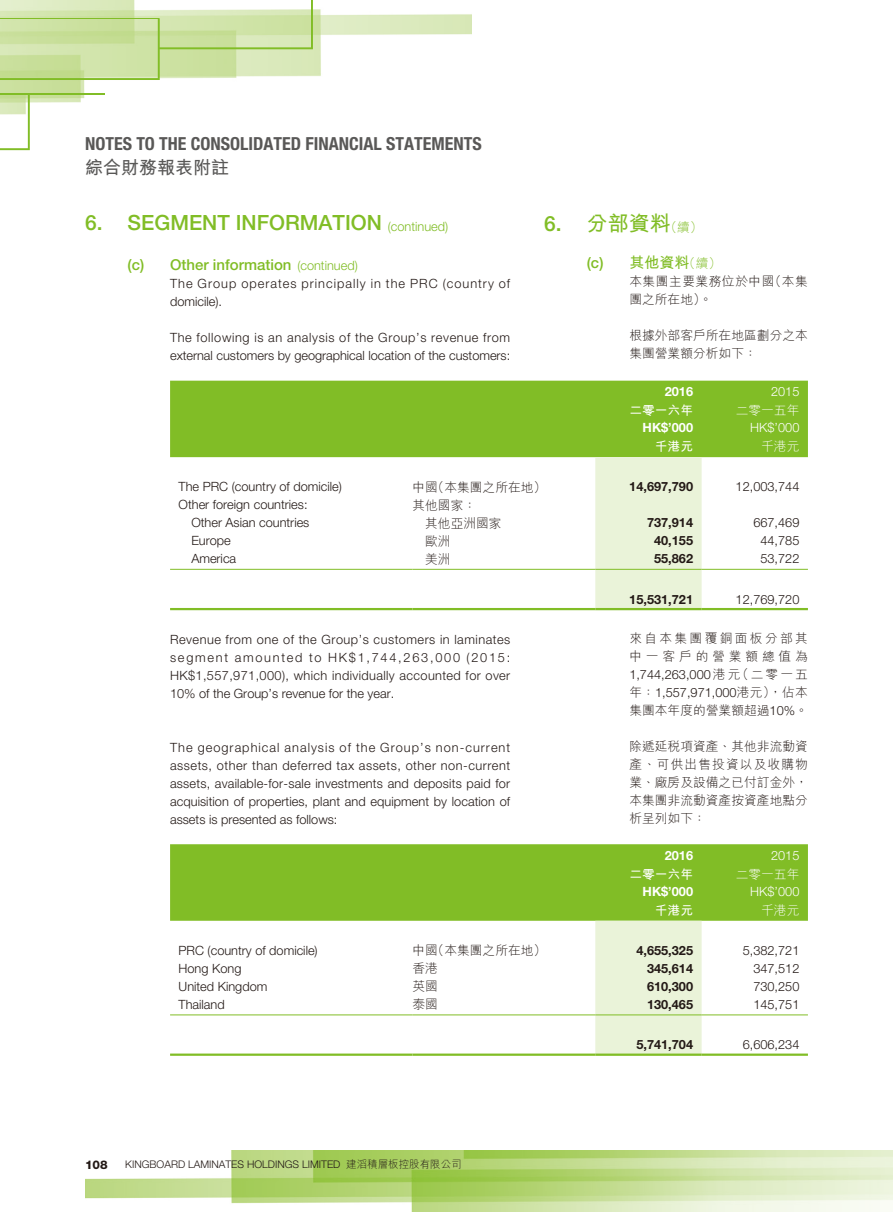
<style>
.page{position:relative;width:893px;height:1212px;background:#fff}
.page>*{position:absolute;margin:0;border:0;box-sizing:border-box;transform-origin:0 0}
.t1{font:500 21px "Helvetica Neue LT Std";color:#81bd26}
.t2{font:21px "M Hei HK Bold E Ten B5 H";color:#81bd26}
.t3{font:700 condensed 18px "Helvetica Neue LT Std";color:#595857}
.t4{font:18px "M Hei HK Bold E Ten B5 H";color:#595857}
.t5{font:500 15px "Helvetica Neue LT Std";color:#81bd26}
.t6{font:15px "M Hei HK Bold E Ten B5 H";color:#81bd26}
.t7{font:300 12.75px/18px "Helvetica Neue LT Std";color:#231916}
.t8{font:12.75px/18px "M Hei HK Light E Ten B5 H";color:#231916}
.t9{font:700 12.75px "Helvetica Neue LT Std";color:#231916}
.t10{font:300 12.75px/18px "Helvetica Neue LT Std";letter-spacing:.08em;color:#231916}
.t11{font:12.75px/18px "M Hei HK Light E Ten B5 H";letter-spacing:.18em;color:#231916}
.t12{font:700 12.75px "Helvetica Neue LT Std";color:#fff}
.t13{font:300 12.75px "Helvetica Neue LT Std";color:#fff}
.t14{font:12.75px/18px "M Hei HK Light E Ten B5 H";letter-spacing:.04em;color:#231916}
.t15{font:12.75px "M Hei HK Bold E Ten B5 H";color:#fff}
.t16{font:12.75px "M Hei HK Light E Ten B5 H";color:#fff}
.t17{font:800 12px "Helvetica Neue LT Std";color:#231916}
.t18{font:300 10.5px "Helvetica Neue LT Std";color:#231916}
.s1{font-weight:300;font-size:12.75px}
.s2{font-family:"Helvetica Neue LT Std";font-weight:500}
.s3{font-family:"M Hei HK Light E Ten B5 H";font-size:12.75px}
.s4{font-family:"M Hei HK Light E Ten B5 H";font-weight:400}
.s5{font-family:"Helvetica Neue LT Std";font-weight:300}
</style>
<div class="page">
<img style="left:0;top:9px;width:472px;height:94px">
<img style="left:85px;top:1150px;width:808px;height:62px">
<svg style="left:0;top:0;width:313px;height:80px;background:#d1e4ac"></svg>
<hr style="left:0;top:93px;width:105px;height:2px;background:#81bd26">
<svg style="left:0;top:95px;width:30px;height:55px"></svg>
<hr style="left:0;top:18px;width:158px;height:1px;background:#81bd26">
<div style="left:170px;top:381px;width:638px;height:76px;background:#81bd26"></div>
<div style="left:595px;top:457px;width:107px;height:151px;background:#eaf3d9"></div>
<hr style="left:170px;top:569px;width:242px;height:1px;background:#81bd26">
<hr style="left:412px;top:569px;width:183px;height:1px;background:#81bd26">
<hr style="left:595px;top:569px;width:107px;height:1px;background:#81bd26">
<hr style="left:702px;top:569px;width:106px;height:1px;background:#81bd26">
<hr style="left:170px;top:608px;width:242px;height:2px;background:#81bd26">
<hr style="left:412px;top:608px;width:183px;height:2px;background:#81bd26">
<hr style="left:595px;top:608px;width:107px;height:2px;background:#81bd26">
<hr style="left:702px;top:608px;width:106px;height:2px;background:#81bd26">
<div style="left:170px;top:844px;width:638px;height:77px;background:#81bd26"></div>
<div style="left:595px;top:921px;width:107px;height:132px;background:#eaf3d9"></div>
<hr style="left:170px;top:1014px;width:242px;height:1px;background:#81bd26">
<hr style="left:412px;top:1014px;width:183px;height:1px;background:#81bd26">
<hr style="left:595px;top:1014px;width:107px;height:1px;background:#81bd26">
<hr style="left:702px;top:1014px;width:106px;height:1px;background:#81bd26">
<hr style="left:170px;top:1053px;width:242px;height:3px;background:#81bd26">
<hr style="left:412px;top:1053px;width:183px;height:3px;background:#81bd26">
<hr style="left:595px;top:1053px;width:107px;height:3px;background:#81bd26">
<hr style="left:702px;top:1053px;width:106px;height:3px;background:#81bd26">
<h2 class="t3" style="left:85px;top:137px;width:398px">NOTES TO THE CONSOLIDATED FINANCIAL STATEMENTS</h2>
<h2 class="t4" style="left:85px;top:160px;width:146px">綜合財務報表附註</h2>
<h1 class="t1" style="left:85px;top:215px;width:365px">6. SEGMENT INFORMATION <span class="s1">(continued)</span></h1>
<p class="t5" style="left:128px;top:259px;width:232px">(c) Other information <span class="s1">(continued)</span></p>
<p class="t10" style="left:170px;top:276px;width:342px">The Group operates principally in the PRC (country of domicile).</p>
<p class="t7" style="left:170px;top:330px;width:342px">The following is an analysis of the Group’s revenue from external customers by geographical location of the customers:</p>
<h1 class="t2" style="left:544px;top:216px;width:160px"><span class="s2">6.</span> 分部資料<span class="s3">（續）</span></h1>
<p class="t6" style="left:587px;top:257px;width:136px"><span class="s2">(c)</span> 其他資料<span class="s3">（續）</span></p>
<p class="t14" style="left:629px;top:274px;width:180px">本集團主要業務位於中國（本集團之所在地）。</p>
<p class="t8" style="left:629px;top:328px;width:180px">根據外部客戶所在地區劃分之本集團營業額分析如下：</p>
<p class="t12" style="left:665px;top:387px;width:30px">2016</p>
<p class="t13" style="left:771px;top:387px;width:30px">2015</p>
<p class="t15" style="left:629px;top:405px;width:65px">二零一六年</p>
<p class="t16" style="left:736px;top:405px;width:65px">二零一五年</p>
<p class="t12" style="left:643px;top:423px;width:52px">HK$’000</p>
<p class="t13" style="left:750px;top:423px;width:51px">HK$’000</p>
<p class="t15" style="left:655px;top:441px;width:40px">千港元</p>
<p class="t16" style="left:761px;top:441px;width:40px">千港元</p>
<p class="t7" style="left:179px;top:479px;width:165px">The PRC (country of domicile)</p>
<p class="t8" style="left:412px;top:479px;width:135px">中國（本集團之所在地）</p>
<p class="t9" style="left:629px;top:482px;width:65px">14,697,790</p>
<p class="t7" style="left:736px;top:479px;width:65px">12,003,744</p>
<p class="t7" style="left:179px;top:497px;width:130px">Other foreign countries:</p>
<p class="t8" style="left:412px;top:497px;width:65px">其他國家：</p>
<p class="t7" style="left:191px;top:515px;width:120px">Other Asian countries</p>
<p class="t8" style="left:425px;top:515px;width:78px">其他亞洲國家</p>
<p class="t9" style="left:647px;top:518px;width:48px">737,914</p>
<p class="t7" style="left:753px;top:515px;width:48px">667,469</p>
<p class="t7" style="left:191px;top:533px;width:41px">Europe</p>
<p class="t8" style="left:425px;top:533px;width:27px">歐洲</p>
<p class="t9" style="left:654px;top:536px;width:40px">40,155</p>
<p class="t7" style="left:760px;top:533px;width:40px">44,785</p>
<p class="t7" style="left:191px;top:551px;width:46px">America</p>
<p class="t8" style="left:425px;top:551px;width:27px">美洲</p>
<p class="t9" style="left:654px;top:554px;width:40px">55,862</p>
<p class="t7" style="left:760px;top:551px;width:40px">53,722</p>
<p class="t9" style="left:629px;top:594px;width:65px">15,531,721</p>
<p class="t7" style="left:736px;top:591px;width:65px">12,769,720</p>
<p class="t7" style="left:170px;top:632px;width:342px;text-align:justify">Revenue from one of the Group’s customers in laminates segment amounted to HK$1,744,263,000 (2015:<br>HK$1,557,971,000), which individually accounted for over 10% of the Group’s revenue for the year.</p>
<p class="t11" style="left:629px;top:631px;width:180px">來自本集團覆銅面板分部其中一客戶的營業額總值為</p>
<p class="t7" style="left:629px;top:667px;width:180px">1,744,263,000 <span class="s4">港元（二零一五年：</span>1,557,971,000<span class="s4">港元），佔本</span></p>
<p class="t8" style="left:629px;top:703px;width:180px">集團本年度的營業額超過<span class="s5">10%</span>。</p>
<p class="t8" style="left:629px;top:739px;width:180px;text-align:justify">除遞延稅項資產、其他非流動資產、可供出售投資以及收購物業、廠房及設備之已付訂金外，本集團非流動資產按資產地點分析呈列如下：</p>
<p class="t7" style="left:170px;top:740px;width:342px;text-align:justify">The geographical analysis of the Group’s non-current assets, other than deferred tax assets, other non-current assets, available-for-sale investments and deposits paid for acquisition of properties, plant and equipment by location of assets is presented as follows:</p>
<p class="t12" style="left:665px;top:851px;width:30px">2016</p>
<p class="t13" style="left:771px;top:851px;width:30px">2015</p>
<p class="t15" style="left:629px;top:869px;width:65px">二零一六年</p>
<p class="t16" style="left:736px;top:869px;width:65px">二零一五年</p>
<p class="t12" style="left:643px;top:887px;width:52px">HK$’000</p>
<p class="t13" style="left:750px;top:887px;width:51px">HK$’000</p>
<p class="t15" style="left:655px;top:905px;width:40px">千港元</p>
<p class="t16" style="left:761px;top:905px;width:40px">千港元</p>
<p class="t7" style="left:179px;top:942px;width:141px">PRC (country of domicile)</p>
<p class="t8" style="left:412px;top:943px;width:135px">中國（本集團之所在地）</p>
<p class="t9" style="left:636px;top:945px;width:58px">4,655,325</p>
<p class="t7" style="left:743px;top:942px;width:58px">5,382,721</p>
<p class="t7" style="left:179px;top:960px;width:64px">Hong Kong</p>
<p class="t8" style="left:412px;top:961px;width:27px">香港</p>
<p class="t9" style="left:647px;top:963px;width:48px">345,614</p>
<p class="t7" style="left:753px;top:960px;width:48px">347,512</p>
<p class="t7" style="left:179px;top:978px;width:90px">United Kingdom</p>
<p class="t8" style="left:412px;top:979px;width:27px">英國</p>
<p class="t9" style="left:647px;top:981px;width:48px">610,300</p>
<p class="t7" style="left:753px;top:978px;width:48px">730,250</p>
<p class="t7" style="left:179px;top:996px;width:48px">Thailand</p>
<p class="t8" style="left:412px;top:997px;width:27px">泰國</p>
<p class="t9" style="left:647px;top:999px;width:48px">130,465</p>
<p class="t7" style="left:753px;top:996px;width:48px">145,751</p>
<p class="t9" style="left:636px;top:1040px;width:58px">5,741,704</p>
<p class="t7" style="left:743px;top:1037px;width:58px">6,606,234</p>
<p class="t17" style="left:85px;top:1160px;width:24px">108</p>
<p class="t18" style="left:125px;top:1161px;width:338px">KINGBOARD LAMINATES HOLDINGS LIMITED <span class="s4">建滔積層板控股有限公司</span></p>
</div>
